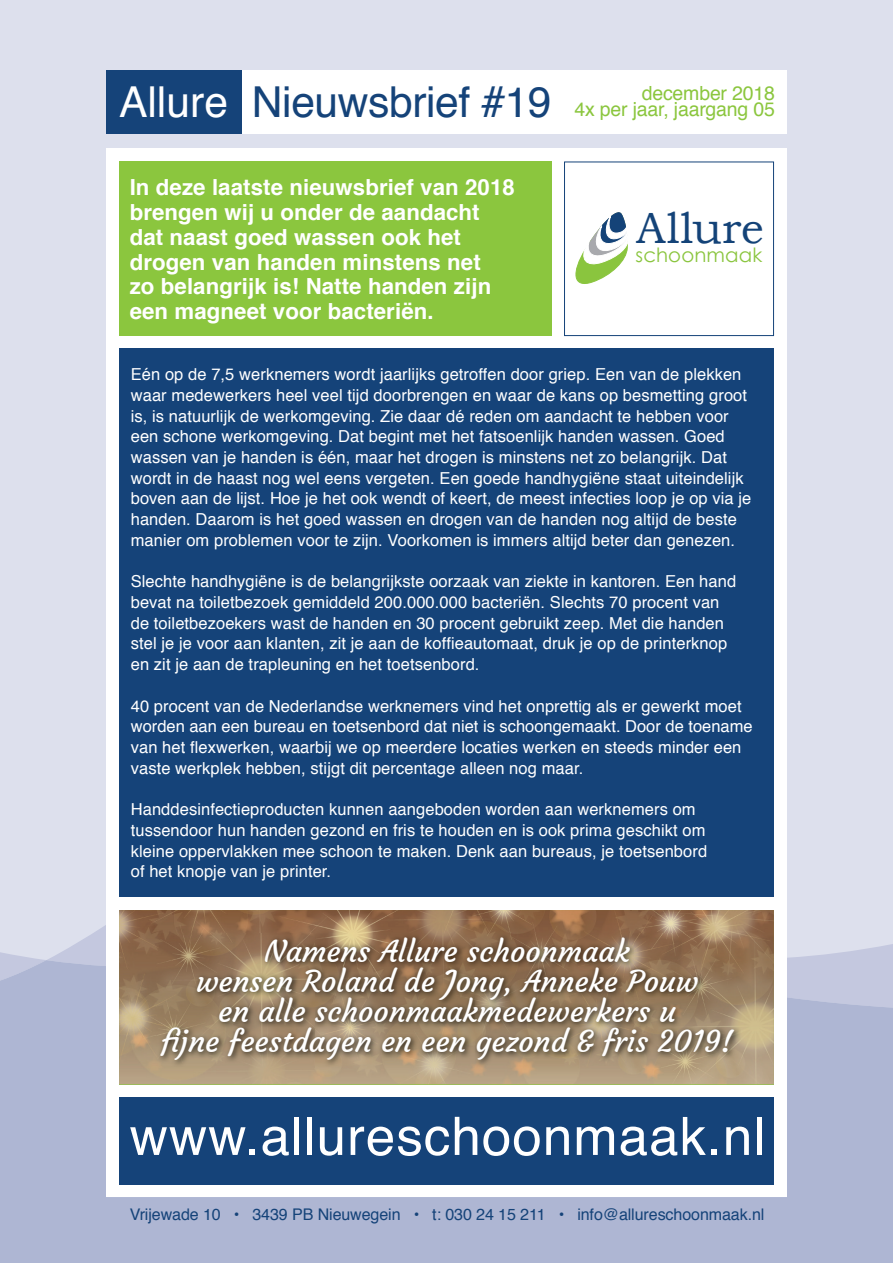
<style>
.page{position:relative;width:893px;height:1263px;background:#dde0ed}
.page>*{position:absolute;margin:0;border:0;box-sizing:border-box;transform-origin:0 0}
.t1{font:52.95px "Helvetica";letter-spacing:.02em;color:#fff}
.t2{font:43.65px "Bookman Old Style";color:#144378}
.t3{font:42.6px "Helvetica";letter-spacing:-.01em;color:#154379}
.t4{font:42.6px "Helvetica";color:#fff}
.t5{font:30px/30px "Courgette";color:#fff;text-align:center}
.t6{font:700 22.2px/24.9px "Helvetica";letter-spacing:.005em;color:#fff}
.t7{font:19.65px "Century Gothic";letter-spacing:.01em;color:#8ac53e}
.t8{font:19.5px/16.5px "Helvetica";letter-spacing:-.01em;color:#8bc63e;text-align:right}
.t9{font:16.5px/20.7px "Helvetica";letter-spacing:.005em;color:#fff}
.t10{font:16.05px "Helvetica";letter-spacing:-.005em;color:#154379}
</style>
<div class="page">
<svg style="left:76px;top:925px;width:30px;height:19px"></svg>
<svg style="left:0;top:944px;width:893px;height:16px;fill:#cbcfe3"></svg>
<div style="left:0;top:960px;width:893px;height:303px;background:#aeb6d3"></div>
<div style="left:238px;top:70px;width:549px;height:64px;background:#fff"></div>
<div style="left:106px;top:149px;width:681px;height:1048px;background:#fff"></div>
<div style="left:119px;top:162px;width:432px;height:174px;background:#8bc63e"></div>
<div style="left:119px;top:349px;width:655px;height:548px;background:#154379"></div>
<div style="left:106px;top:70px;width:136px;height:64px;background:#154379"></div>
<div style="left:564px;top:162px;width:210px;height:174px;background:#fff;border:1px solid #154379"></div>
<svg style="left:575px;top:212px;width:53px;height:72px"></svg>
<div style="left:119px;top:1097px;width:655px;height:87px;background:#154379"></div>
<img style="left:119px;top:910px;width:655px;height:174px">
<img style="left:157px;top:933px;width:584px;height:134px">
<h3 class="t4" style="left:119px;top:69px;width:110px">Allure</h3>
<h3 class="t3" style="left:252px;top:69px;width:301px">Nieuwsbrief #19</h3>
<p class="t8" style="left:574px;top:85px;width:202px">december 2018<br>4x per jaar, jaargang 05</p>
<h3 class="t6" style="left:130px;top:175px;width:387px">In deze laatste nieuwsbrief van 2018 brengen wij u onder de aandacht dat naast goed wassen ook het drogen van handen minstens net<br>zo belangrijk is! Natte handen zijn een magneet voor bacteriën.</h3>
<h2 class="t2" style="left:636px;top:203px;width:129px">Allure</h2>
<p class="t7" style="left:636px;top:243px;width:128px">schoonmaak</p>
<p class="t9" style="left:131px;top:365px;width:622px">Eén op de 7,5 werknemers wordt jaarlijks getroffen door griep. Een van de plekken waar medewerkers heel veel tijd doorbrengen en waar de kans op besmetting groot is, is natuurlijk de werkomgeving. Zie daar dé reden om aandacht te hebben voor een schone werkomgeving. Dat begint met het fatsoenlijk handen wassen. Goed wassen van je handen is één, maar het drogen is minstens net zo belangrijk. Dat wordt in de haast nog wel eens vergeten. Een goede handhygiëne staat uiteindelijk boven aan de lijst. Hoe je het ook wendt of keert, de meest infecties loop je op via je handen. Daarom is het goed wassen en drogen van de handen nog altijd de beste manier om problemen voor te zijn. Voorkomen is immers altijd beter dan genezen.</p>
<p class="t9" style="left:131px;top:572px;width:607px">Slechte handhygiëne is de belangrijkste oorzaak van ziekte in kantoren. Een hand bevat na toiletbezoek gemiddeld 200.000.000 bacteriën. Slechts 70 procent van de toiletbezoekers wast de handen en 30 procent gebruikt zeep. Met die handen stel je je voor aan klanten, zit je aan de koffieautomaat, druk je op de printerknop en zit je aan de trapleuning en het toetsenbord.</p>
<p class="t9" style="left:131px;top:696px;width:623px">40 procent van de Nederlandse werknemers vind het onprettig als er gewerkt moet worden aan een bureau en toetsenbord dat niet is schoongemaakt. Door de toename van het flexwerken, waarbij we op meerdere locaties werken en steeds minder een vaste werkplek hebben, stijgt dit percentage alleen nog maar.</p>
<p class="t9" style="left:131px;top:799px;width:578px">Handdesinfectieproducten kunnen aangeboden worden aan werknemers om tussendoor hun handen gezond en fris te houden en is ook prima geschikt om kleine oppervlakken mee schoon te maken. Denk aan bureaus, je toetsenbord of het knopje van je printer.</p>
<h3 class="t5" style="left:161px;top:936px;width:573px">Namens Allure schoonmaak<br>wensen Roland de Jong, Anneke Pouw<br>en alle schoonmaakmed ewerkers u<br>fijne feest dagen en een gezond &amp; fris 2019!</h3>
<h1 class="t1" style="left:130px;top:1095px;width:637px">www.allureschoonmaak.nl</h1>
<p class="t10" style="left:130px;top:1202px;width:636px">Vrijewade 10 • 3439 PB Nieuwegein • t: 030 24 15 211 • info@allureschoonmaak.nl</p>
</div>
